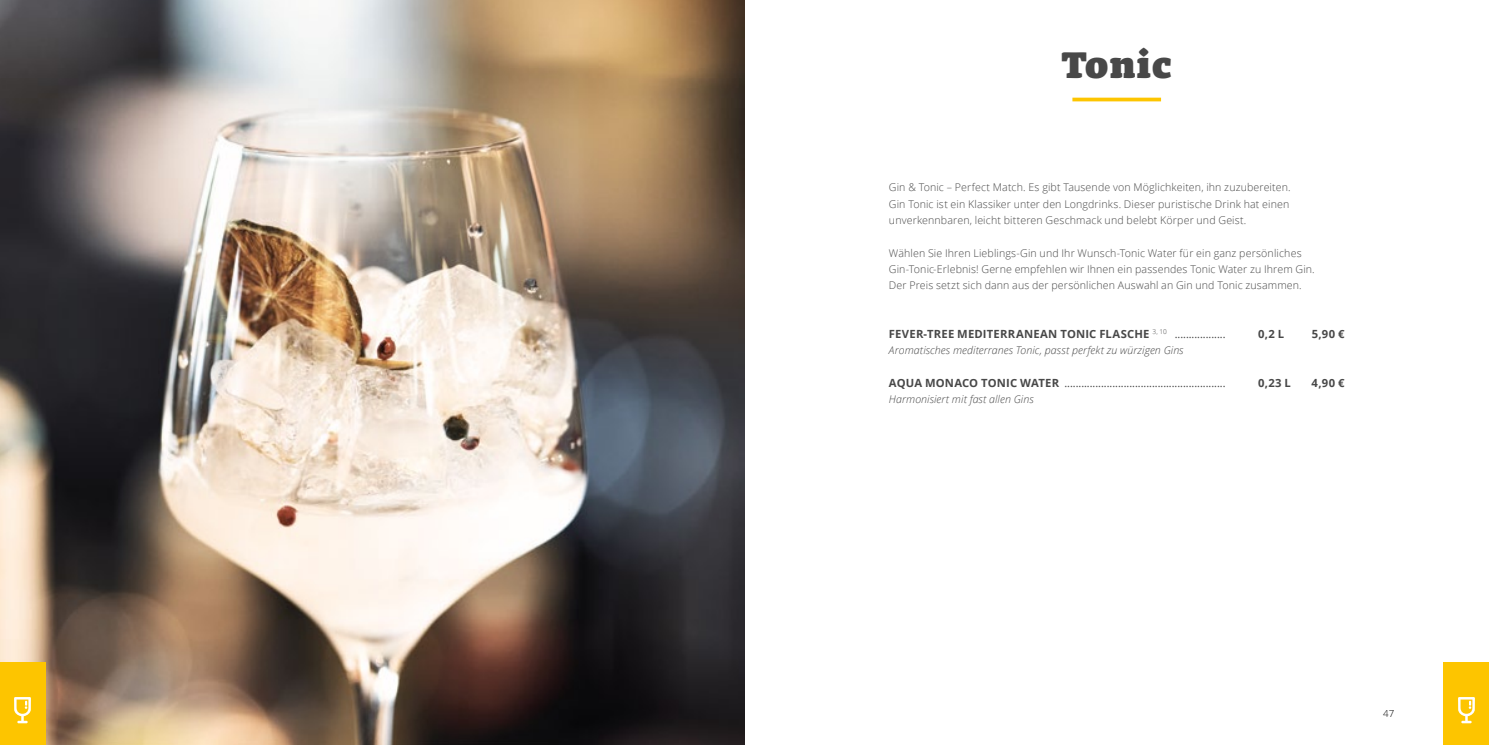
<style>
.page{position:relative;width:1489px;height:745px;background:#fff}
.page>*{position:absolute;margin:0;border:0;box-sizing:border-box;transform-origin:0 0}
.t1{font:900 43.75px "Frido";letter-spacing:.04em;color:#484848}
.t2{font:700 11.25px "Open Sans";letter-spacing:.02em;color:#484848}
.t3{font:300 10.62px/16.2px "Open Sans";letter-spacing:.01em;color:#484848}
.t4{font:italic 300 10.62px "Open Sans";letter-spacing:.01em;color:#484848}
.t5{font:10.62px "Open Sans";color:#484848}
.t6{font:300 9.75px "Open Sans";color:#000}
.s1{font-weight:400;font-size:10.62px}
.s2{font-weight:700;font-size:11.25px}
</style>
<div class="page">
<img style="left:0;top:0;width:744px;height:744px">
<hr style="left:1072px;top:98px;width:88px;height:3px;background:#fdc500">
<div style="left:0;top:661px;width:45px;height:83px;background:#fdc500"></div>
<svg style="left:14px;top:697px;width:17px;height:25px"></svg>
<div style="left:1443px;top:661px;width:45px;height:83px;background:#fdc500"></div>
<svg style="left:1458px;top:697px;width:16px;height:25px"></svg>
<h1 class="t1" style="left:1062px;top:39px;width:111px">Tonic</h1>
<p class="t3" style="left:888px;top:179px;width:403px">Gin &amp; Tonic – Perfect Match. Es gibt Tausende von Möglichkeiten, ihn zuzubereiten.<br>Gin Tonic ist ein Klassiker unter den Longdrinks. Dieser puristische Drink hat einen unverkennbaren, leicht bitteren Geschmack und belebt Körper und Geist.</p>
<p class="t3" style="left:888px;top:244px;width:427px">Wählen Sie Ihren Lieblings-Gin und Ihr Wunsch-Tonic Water für ein ganz persönliches<br>Gin-Tonic-Erlebnis! Gerne empfehlen wir Ihnen ein passendes Tonic Water zu Ihrem Gin.<br>Der Preis setzt sich dann aus der persönlichen Auswahl an Gin und Tonic zusammen.</p>
<p class="t2" style="left:888px;top:325px;width:338px">FEVER-TREE MEDITERRANEAN TONIC FLASCHE <sup>3,</sup> <sup>10</sup> <span class="s1">..................</span></p>
<p class="t2" style="left:1257px;top:325px;width:28px">0,2 L</p>
<p class="t2" style="left:1311px;top:325px;width:34px">5,90 €</p>
<p class="t4" style="left:888px;top:343px;width:296px">Aromatisches mediterranes Tonic, passt perfekt zu würzigen Gins</p>
<p class="t5" style="left:888px;top:375px;width:338px"><span class="s2">AQUA MONACO TONIC WATER</span> .........................................................</p>
<p class="t2" style="left:1257px;top:374px;width:34px">0,23 L</p>
<p class="t2" style="left:1311px;top:374px;width:34px">4,90 €</p>
<p class="t4" style="left:888px;top:391px;width:146px">Harmonisiert mit fast allen Gins</p>
<p class="t6" style="left:1382px;top:706px;width:13px">47</p>
</div>
